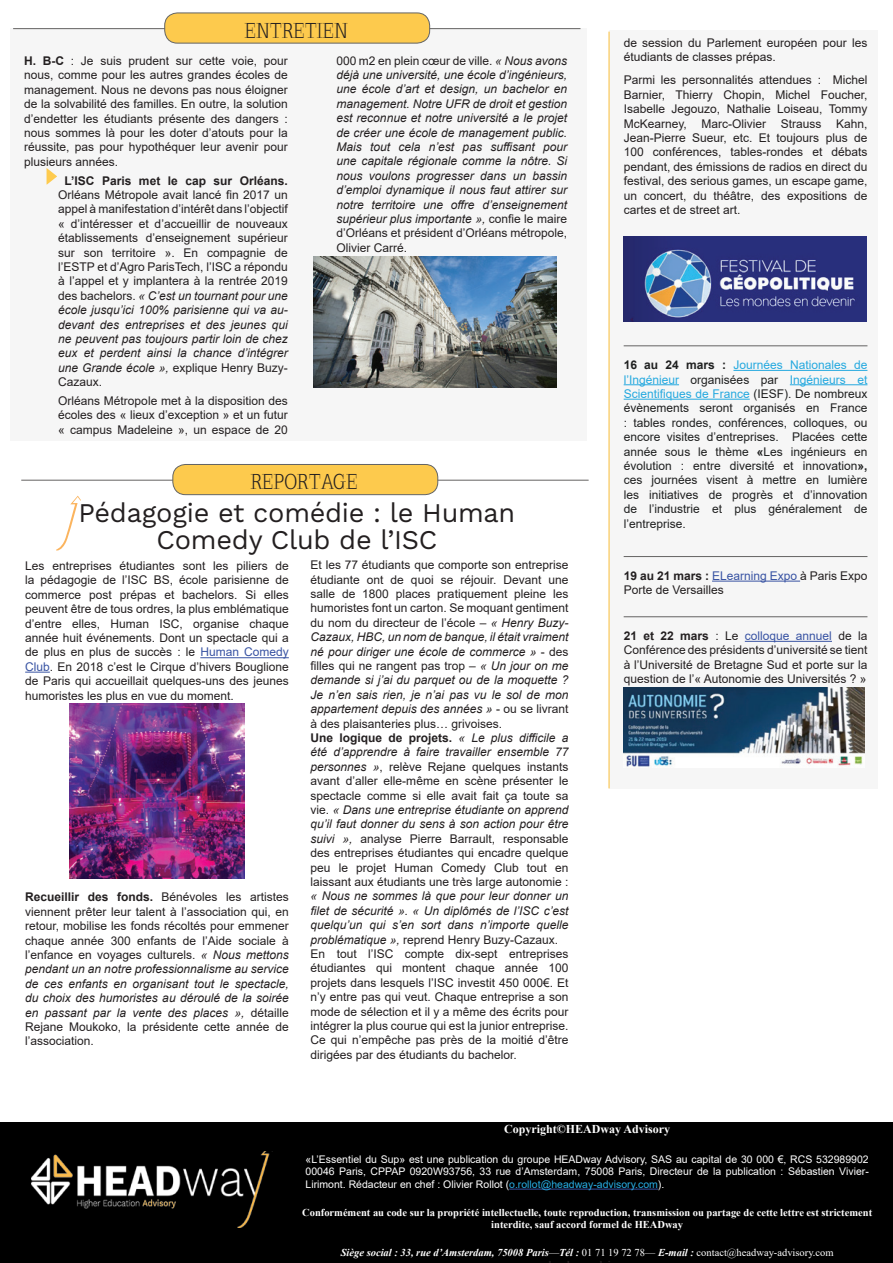
<style>
.page{position:relative;width:893px;height:1263px;background:#fff}
.page>*{position:absolute;margin:0;border:0;box-sizing:border-box;transform-origin:0 0}
.t1{font:27px/27px "Work Sans";letter-spacing:-.01em;color:#231f20;text-align:center}
.t2{font:21px "Napoleodoni";color:#231f20}
.t3{font:12px/14.4px "Arial";color:#231f20;text-align:justify}
.t4{font:italic 12px/14.4px "Arial";color:#231f20;text-align:justify}
.t5{font:12px/14.4px "Arial";color:#1f2020;text-align:justify}
.t6{font:700 12px "Arial";color:#231f20}
.t7{font:700 12px "Times New Roman";color:#fff}
.t8{font:10.5px/12.6px "Arial";color:#fff;text-align:justify}
.t9{font:700 10.5px/12.6px "Times New Roman";color:#fff;text-align:center}
.t10{font:italic 700 10.5px "Times New Roman";color:#fff}
.s1{font-weight:700}
.s2{font-style:italic}
.s3{font-style:normal}
.s4{color:#3853a3}
.s5{color:#25a9df}
.s6{color:#27ade3}
.s7{font-weight:400;font-style:normal}
</style>
<div class="page">
<div style="left:609px;top:30px;width:269px;height:758px;background:#f6f6f6"></div>
<hr style="left:608px;top:32px;width:2px;height:756px;background:#fac54e">
<hr style="left:624px;top:345px;width:243px;height:1px;background:#646362">
<hr style="left:733px;top:370px;width:134px;height:1px;background:#25a9df">
<hr style="left:624px;top:384px;width:55px;height:1px;background:#25a9df">
<hr style="left:790px;top:384px;width:77px;height:1px;background:#25a9df">
<hr style="left:624px;top:399px;width:126px;height:1px;background:#25a9df">
<hr style="left:624px;top:556px;width:243px;height:1px;background:#646362">
<hr style="left:712px;top:581px;width:88px;height:1px;background:#3853a3">
<hr style="left:624px;top:616px;width:243px;height:1px;background:#646362">
<hr style="left:745px;top:641px;width:87px;height:1px;background:#3853a3">
<img style="left:624px;top:237px;width:243px;height:84px">
<img style="left:624px;top:687px;width:240px;height:80px">
<div style="left:0;top:1122px;width:893px;height:141px;background:#000"></div>
<img style="left:32px;top:1152px;width:238px;height:75px">
<hr style="left:509px;top:1189px;width:149px;height:1px;background:#3853a3">
<div style="left:10px;top:28px;width:577px;height:413px;background:#f6f6f6"></div>
<hr style="left:13px;top:28px;width:567px;height:1px;background:#646362">
<div style="left:165px;top:13px;width:265px;height:30px;background:#fdca4d;border-radius:13px"></div>
<div style="left:165px;top:13px;width:265px;height:30px;border:1px solid #636464;border-radius:13px"></div>
<svg style="left:47px;top:168px;width:10px;height:16px"></svg>
<img style="left:313px;top:257px;width:243px;height:130px">
<hr style="left:21px;top:480px;width:568px;height:1px;background:#646362">
<div style="left:173px;top:464px;width:265px;height:31px;background:#fdca4d;border-radius:13px"></div>
<div style="left:173px;top:464px;width:265px;height:31px;border:1px solid #636464;border-radius:13px"></div>
<hr style="left:200px;top:657px;width:89px;height:1px;background:#3853a3">
<svg style="left:25px;top:672px;width:25px;height:1px"></svg>
<img style="left:70px;top:704px;width:174px;height:174px">
<svg style="left:56px;top:496px;width:25px;height:55px"></svg>
<h2 class="t2" style="left:244px;top:18px;width:105px">ENTRETIEN</h2>
<p class="t3" style="left:24px;top:54px;width:265px"><span class="s1">H. B-C</span> : Je suis prudent sur cette voie, pour nous, comme pour les autres grandes écoles de management. Nous ne devons pas nous éloigner de la solvabilité des familles. En outre, la solution d’endetter les étudiants présente des dangers : nous sommes là pour les doter d’atouts pour la réussite, pas pour hypothéquer leur avenir pour plusieurs années.</p>
<p class="t6" style="left:65px;top:172px;width:225px">L’ISC Paris met le cap sur Orléans.</p>
<p class="t3" style="left:58px;top:187px;width:231px">Orléans Métropole avait lancé fin 2017 un appel à manifestation d’intérêt dans l’objectif « d’intéresser et d’accueillir de nouveaux établissements d’enseignement supérieur sur son territoire ». En compagnie de l’ESTP et d’Agro ParisTech, l’ISC a répondu à l’appel et y implantera à la rentrée 2019 des bachelors. <span class="s2">« C’est un tournant pour une école jusqu’ici 100% parisienne qui va au&shy;devant des entreprises et des jeunes qui ne peuvent pas toujours partir loin de chez eux et perdent ainsi la chance d’intégrer une Grande école »,</span> explique Henry Buzy-Cazaux.</p>
<p class="t3" style="left:58px;top:393px;width:231px">Orléans Métropole met à la disposition des écoles des « lieux d’exception » et un futur « campus Madeleine », un espace de 20</p>
<p class="t4" style="left:336px;top:53px;width:232px"><span class="s3">000 m2 en plein cœur de ville.</span> « Nous avons déjà une université, une école d’ingénieurs, une école d’art et design, un bachelor en management. Notre UFR de droit et gestion est reconnue et notre université a le projet de créer une école de management public.<br>Mais tout cela n’est pas suffisant pour une capitale régionale comme la nôtre. Si nous voulons progresser dans un bassin d’emploi dynamique il nous faut attirer sur notre territoire une offre d’enseignement supérieur plus importante », <span class="s3">confie le maire d’Orléans et président d’Orléans métropole, Olivier Carré.</span></p>
<h2 class="t2" style="left:250px;top:470px;width:109px">REPORTAGE</h2>
<h1 class="t1" style="left:79px;top:501px;width:438px">Pédagogie et comédie : le Human<br>Comedy Club de l’ISC</h1>
<p class="t3" style="left:25px;top:558px;width:265px">Les entreprises étudiantes sont les piliers de la pédagogie de l’ISC BS, école parisienne de commerce post prépas et bachelors. Si elles peuvent être de tous ordres, la plus emblématique d’entre elles, Human ISC, organise chaque année huit événements. Dont un spectacle qui a de plus en plus de succès : le <span class="s4">Human Comedy Club</span>. En 2018 c’est le Cirque d’hivers Bouglione de Paris qui accueillait quelques-uns des jeunes humoristes les plus en vue du moment.</p>
<p class="t3" style="left:311px;top:558px;width:259px;text-align:left">Et les 77 étudiants que comporte son entreprise étudiante ont de quoi se réjouir. Devant une salle de 1800 places pratiquement pleine les humoristes font un carton. Se moquant gentiment du nom du directeur de l’école – <span class="s2">« Henry Buzy-Cazaux, HBC, un nom de banque, il était vraiment né pour diriger une école de commerce »</span> - des filles qui ne rangent pas trop – <span class="s2">« Un jour on me demande si j’ai du parquet ou de la moquette ?<br>Je n’en sais rien, je n’ai pas vu le sol de mon appartement depuis des années »</span> - ou se livrant à des plaisanteries plus… grivoises.<br><span class="s1">Une logique de projets.</span> <span class="s2">« Le plus difficile a été d’apprendre à faire travailler ensemble 77 personnes »</span>, relève Rejane quelques instants avant d’aller elle-même en scène présenter le spectacle comme si elle avait fait ça toute sa vie. <span class="s2">« Dans une entreprise étudiante on apprend qu’il faut donner du sens à son action pour être suivi »,</span> analyse Pierre Barrault, responsable des entreprises étudiantes qui encadre quelque peu le projet Human Comedy Club tout en laissant aux étudiants une très large autonomie :</p>
<p class="t3" style="left:311px;top:889px;width:259px;text-align:left"><span class="s2">« Nous ne sommes là que pour leur donner un filet de sécurité ». « Un diplômés de l’ISC c’est quelqu’un qui s’en sort dans n’importe quelle problématique »,</span> reprend Henry Buzy-Cazaux.<br>En tout l’ISC compte dix-sept entreprises étudiantes qui montent chaque année 100 projets dans lesquels l’ISC investit 450 000€. Et n’y entre pas qui veut. Chaque entreprise a son mode de sélection et il y a même des écrits pour intégrer la plus courue qui est la junior entreprise.<br>Ce qui n’empêche pas près de la moitié d’être dirigées par des étudiants du bachelor.</p>
<p class="t3" style="left:25px;top:890px;width:265px"><span class="s1">Recueillir des fonds.</span> Bénévoles les artistes viennent prêter leur talent à l’association qui, en retour, mobilise les fonds récoltés pour emmener chaque année 300 enfants de l’Aide sociale à l’enfance en voyages culturels. <span class="s2">« Nous mettons pendant un an notre professionnalisme au service de ces enfants en organisant tout le spectacle, du choix des humoristes au déroulé de la soirée en passant par la vente des places »,</span> détaille Rejane Moukoko, la présidente cette année de l’association.</p>
<p class="t3" style="left:624px;top:36px;width:245px">de session du Parlement européen pour les étudiants de classes prépas.</p>
<p class="t3" style="left:624px;top:73px;width:245px">Parmi les personnalités attendues : Michel Barnier, Thierry Chopin, Michel Foucher, Isabelle Jegouzo, Nathalie Loiseau, Tommy McKearney, Marc-Olivier Strauss Kahn, Jean-Pierre Sueur, etc. Et toujours plus de 100 conférences, tables-rondes et débats pendant, des émissions de radios en direct du festival, des serious games, un escape game, un concert, du théâtre, des expositions de cartes et de street art.</p>
<p class="t5" style="left:624px;top:358px;width:245px"><span class="s1">16 au 24 mars :</span> <span class="s5">Journées Nationales de l’Ingénieur</span> organisées par <span class="s5">Ingénieurs et Scientifiques de France</span> (IESF). De nombreux évènements seront organisés en France : tables rondes, conférences, colloques, ou encore visites d’entreprises. Placées cette année sous le thème <span class="s1">«</span>Les ingénieurs en évolution : entre diversité et innovation<span class="s1">», </span>ces journées visent à mettre en lumière les initiatives de progrès et d’innovation de l’industrie et plus généralement de l’entreprise.</p>
<p class="t3" style="left:624px;top:568px;width:245px"><span class="s1">19 au 21 mars :</span> <span class="s4">ELearning Expo</span> à Paris Expo<br>Porte de Versailles</p>
<p class="t3" style="left:624px;top:628px;width:245px"><span class="s1">21 et 22 mars</span> : Le <span class="s4">colloque annuel</span> de la Conférence des présidents d’université se tient à l’Université de Bretagne Sud et porte sur la question de l’« Autonomie des Universités ? »</p>
<p class="t7" style="left:504px;top:1120px;width:167px">Copyright©HEADway Advisory</p>
<p class="t8" style="left:306px;top:1153px;width:565px">«L’Essentiel du Sup» est une publication du groupe HEADway Advisory, SAS au capital de 30 000 €, RCS 532989902<br>00046 Paris, CPPAP 0920W93756, 33 rue d’Amsterdam, 75008 Paris, Directeur de la publication : Sébastien Vivier-Lirimont. Rédacteur en chef : Olivier Rollot (<span class="s6">o.rollot@headway-advisory.com</span>).</p>
<p class="t9" style="left:302px;top:1205px;width:571px">Conformément au code sur la propriété intellectuelle, toute reproduction, transmission ou partage de cette lettre est strictement interdite, sauf accord formel de HEADway</p>
<p class="t10" style="left:341px;top:1245px;width:494px">Siège social : 33, rue d’Amsterdam, 75008 Paris<span class="s7">—</span>Tél : <span class="s7">01 71 19 72 78—</span> E-mail : <span class="s7">contact@headway-advisory.com</span></p>
</div>
